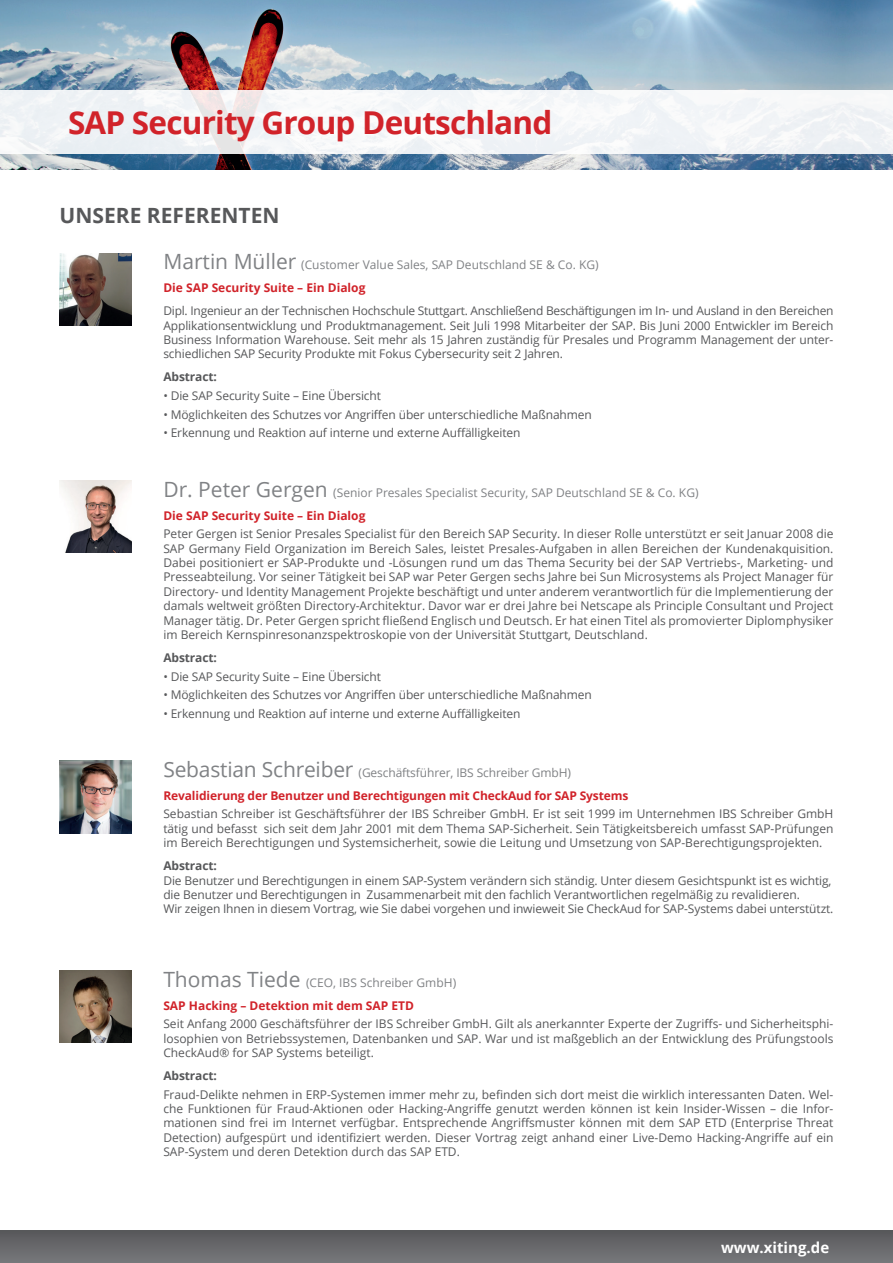
<style>
.page{position:relative;width:893px;height:1263px;background:#fff}
.page>*{position:absolute;margin:0;border:0;box-sizing:border-box;transform-origin:0 0}
.t1{font:700 31.5px "Open Sans";letter-spacing:-.025em;color:#d1232a}
.t2{font:700 21px "Open Sans";color:#57585a}
.t3{font:700 15px "Open Sans";color:#fff}
.t4{font:12px/14.4px "Open Sans";letter-spacing:-.01em;color:#57585a;text-align:justify}
.t5{font:12px "Open Sans";color:#808285}
.t6{font:700 12px "Open Sans";color:#d1232a}
.t7{font:700 12px "Open Sans";letter-spacing:-.01em;color:#57585a}
.s1{font-size:21px}
</style>
<div class="page">
<img style="left:0;top:0;width:893px;height:169px">
<div style="left:0;top:91px;width:893px;height:63px;background:#f2f5f7"></div>
<div style="left:0;top:1231px;width:893px;height:32px;background:linear-gradient(to bottom,#59585b,#76777a)"></div>
<img style="left:60px;top:253px;width:72px;height:73px">
<img style="left:60px;top:480px;width:72px;height:73px">
<img style="left:60px;top:761px;width:72px;height:72px">
<img style="left:60px;top:971px;width:72px;height:72px">
<p class="t1" style="left:68px;top:100px;width:486px">SAP Security Group Deutschland</p>
<p class="t2" style="left:60px;top:201px;width:221px">UNSERE REFERENTEN</p>
<p class="t5" style="left:163px;top:257px;width:437px"><span class="s1">Martin Müller</span> (Customer Value Sales, SAP Deutschland SE &amp; Co. KG)</p>
<p class="t6" style="left:163px;top:279px;width:204px">Die SAP Security Suite – Ein Dialog</p>
<p class="t4" style="left:163px;top:303px;width:672px">Dipl. Ingenieur an der Technischen Hochschule Stuttgart. Anschließend Beschäftigungen im In- und Ausland in den Bereichen Applikationsentwicklung und Produktmanagement. Seit Juli 1998 Mitarbeiter der SAP. Bis Juni 2000 Entwickler im Bereich Business Information Warehouse. Seit mehr als 15 Jahren zuständig für Presales und Programm Management der unter&shy;schiedlichen SAP Security Produkte mit Fokus Cybersecurity seit 2 Jahren.</p>
<p class="t7" style="left:163px;top:368px;width:55px">Abstract:</p>
<p class="t4" style="left:163px;top:388px;width:219px">• Die SAP Security Suite – Eine Übersicht</p>
<p class="t4" style="left:163px;top:407px;width:430px">• Möglichkeiten des Schutzes vor Angriffen über unterschiedliche Maßnahmen</p>
<p class="t4" style="left:163px;top:425px;width:359px">• Erkennung und Reaktion auf interne und externe Auffälligkeiten</p>
<p class="t5" style="left:163px;top:484px;width:537px"><span class="s1">Dr. Peter Gergen</span> (Senior Presales Specialist Security, SAP Deutschland SE &amp; Co. KG)</p>
<p class="t6" style="left:163px;top:507px;width:204px">Die SAP Security Suite – Ein Dialog</p>
<p class="t4" style="left:163px;top:526px;width:672px">Peter Gergen ist Senior Presales Specialist für den Bereich SAP Security. In dieser Rolle unterstützt er seit Januar 2008 die SAP Germany Field Organization im Bereich Sales, leistet Presales-Aufgaben in allen Bereichen der Kundenakquisition.<br>Dabei positioniert er SAP-Produkte und -Lösungen rund um das Thema Security bei der SAP Vertriebs-, Marketing- und Presseabteilung. Vor seiner Tätigkeit bei SAP war Peter Gergen sechs Jahre bei Sun Microsystems als Project Manager für Directory- und Identity Management Projekte beschäftigt und unter anderem verantwortlich für die Implementierung der damals weltweit größten Directory-Architektur. Davor war er drei Jahre bei Netscape als Principle Consultant und Project Manager tätig. Dr. Peter Gergen spricht fließend Englisch und Deutsch. Er hat einen Titel als promovierter Diplomphysiker im Bereich Kernspinresonanzspektroskopie von der Universität Stuttgart, Deutschland.</p>
<p class="t7" style="left:163px;top:649px;width:55px">Abstract:</p>
<p class="t4" style="left:163px;top:669px;width:219px">• Die SAP Security Suite – Eine Übersicht</p>
<p class="t4" style="left:163px;top:687px;width:430px">• Möglichkeiten des Schutzes vor Angriffen über unterschiedliche Maßnahmen</p>
<p class="t4" style="left:163px;top:706px;width:359px">• Erkennung und Reaktion auf interne und externe Auffälligkeiten</p>
<p class="t5" style="left:163px;top:764px;width:409px"><span class="s1">Sebastian Schreiber</span> (Geschäftsführer, IBS Schreiber GmbH)</p>
<p class="t6" style="left:163px;top:787px;width:467px">Revalidierung der Benutzer und Berechtigungen mit CheckAud for SAP Systems</p>
<p class="t4" style="left:163px;top:806px;width:672px">Sebastian Schreiber ist Geschäftsführer der IBS Schreiber GmbH. Er ist seit 1999 im Unternehmen IBS Schreiber GmbH tätig und befasst sich seit dem Jahr 2001 mit dem Thema SAP-Sicherheit. Sein Tätigkeitsbereich umfasst SAP-Prüfungen im Bereich Berechtigungen und Systemsicherheit, sowie die Leitung und Umsetzung von SAP-Berechtigungsprojekten.</p>
<p class="t7" style="left:163px;top:857px;width:55px">Abstract:</p>
<p class="t4" style="left:163px;top:873px;width:670px">Die Benutzer und Berechtigungen in einem SAP-System verändern sich ständig. Unter diesem Gesichtspunkt ist es wichtig,</p>
<p class="t4" style="left:163px;top:887px;width:638px">die Benutzer und Berechtigungen in Zusammenarbeit mit den fachlich Verantwortlichen regelmäßig zu revalidieren.</p>
<p class="t4" style="left:163px;top:901px;width:672px">Wir zeigen Ihnen in diesem Vortrag, wie Sie dabei vorgehen und inwieweit Sie CheckAud for SAP-Systems dabei unterstützt.</p>
<p class="t5" style="left:163px;top:974px;width:294px"><span class="s1">Thomas Tiede</span> (CEO, IBS Schreiber GmbH)</p>
<p class="t6" style="left:163px;top:997px;width:252px">SAP Hacking – Detektion mit dem SAP ETD</p>
<p class="t4" style="left:163px;top:1016px;width:672px">Seit Anfang 2000 Geschäftsführer der IBS Schreiber GmbH. Gilt als anerkannter Experte der Zugriffs- und Sicherheitsphi&shy;losophien von Betriebssystemen, Datenbanken und SAP. War und ist maßgeblich an der Entwicklung des Prüfungstools CheckAud® for SAP Systems beteiligt.</p>
<p class="t7" style="left:163px;top:1067px;width:55px">Abstract:</p>
<p class="t4" style="left:163px;top:1087px;width:672px">Fraud-Delikte nehmen in ERP-Systemen immer mehr zu, befinden sich dort meist die wirklich interessanten Daten. Wel&shy;che Funktionen für Fraud-Aktionen oder Hacking-Angriffe genutzt werden können ist kein Insider-Wissen – die Infor&shy;mationen sind frei im Internet verfügbar. Entsprechende Angriffsmuster können mit dem SAP ETD (Enterprise Threat Detection) aufgespürt und identifiziert werden. Dieser Vortrag zeigt anhand einer Live-Demo Hacking-Angriffe auf ein SAP-System und deren Detektion durch das SAP ETD.</p>
<p class="t3" style="left:721px;top:1237px;width:110px">www.xiting.de</p>
</div>
